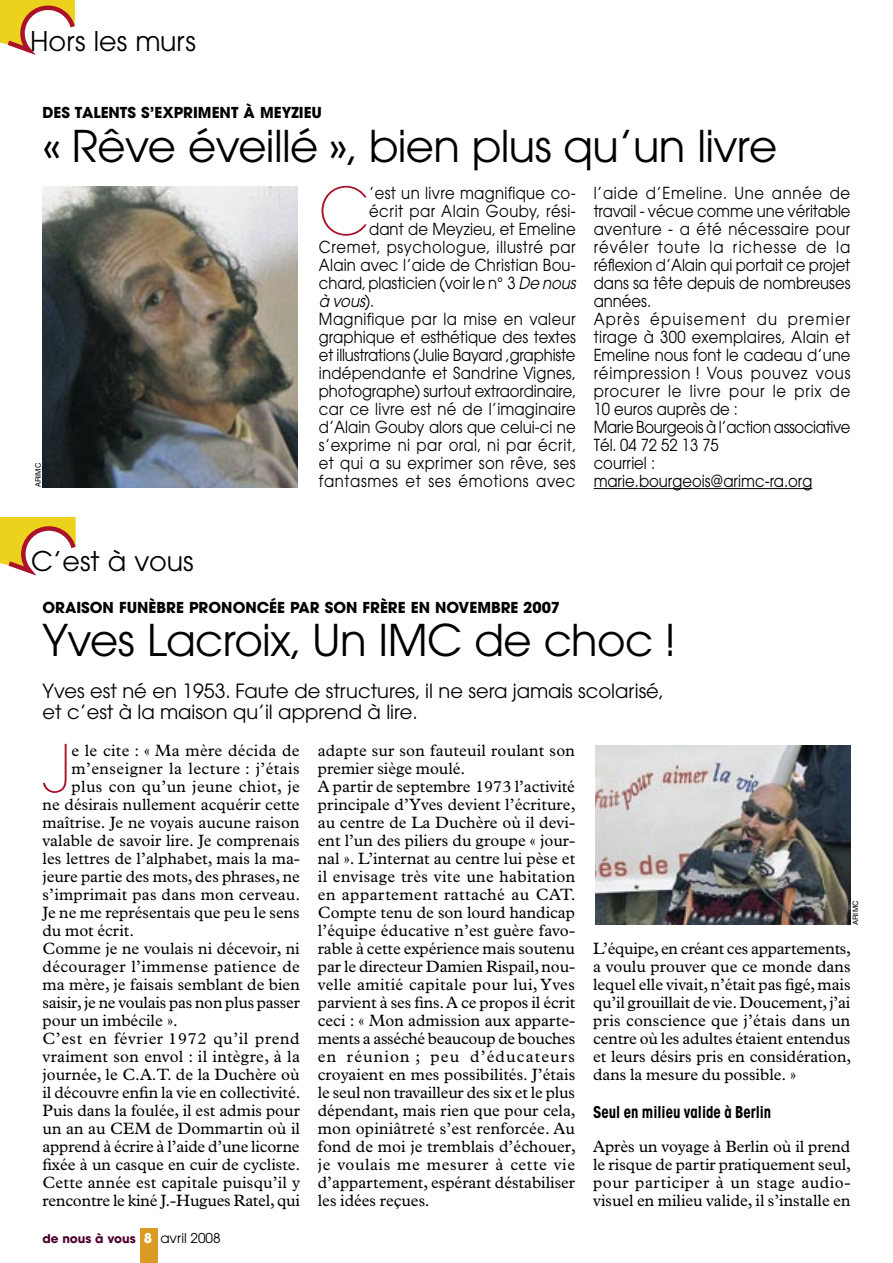
<style>
.page{position:relative;width:893px;height:1263px;background:#fff}
.page>*{position:absolute;margin:0;border:0;box-sizing:border-box;transform-origin:0 0}
.t1{font:200 65.1px "Avant Garde";color:#a9122a}
.t2{font:43.5px "Avant Garde";letter-spacing:-.015em;color:#000}
.t3{font:27px "Avant Garde";color:#000}
.t4{font:19.5px/21px "Avant Garde";color:#000}
.t5{font:16.5px/18px "Plantin";color:#000;text-align:justify}
.t6{font:16.5px/18px "Avant Garde";letter-spacing:.015em;color:#000;scale:.9 1}
.t7{font:16.5px "Avant Garde";letter-spacing:.035em;color:#000;scale:.9 1}
.t8{font:16.5px "Plantin";letter-spacing:.025em;color:#000}
.t9{font:16.5px "Plantin";letter-spacing:.02em;color:#000}
.t10{font:16.5px "Avant Garde";letter-spacing:-.01em;color:#000;scale:.9 1}
.t11{font:16.5px "Avant Garde";letter-spacing:-.005em;color:#000;scale:.9 1}
.t12{font:16.5px "Plantin";letter-spacing:.03em;color:#000}
.t13{font:16.5px "Plantin";letter-spacing:.035em;color:#000}
.t14{font:16.5px "Avant Garde";letter-spacing:.04em;color:#000;scale:.9 1}
.t15{font:700 condensed 16.5px "Avant Garde";color:#000;scale:.9 1}
.t16{font:italic 16.5px "Avant Garde";color:#000;scale:.9 1}
.t17{font:700 15px "Avant Garde";color:#000}
.t18{font:700 12px "Avant Garde";color:#4b002e}
.t19{font:7.5px "Helvetica";color:#000}
.s1{font-style:italic}
.s2{font-style:normal}
.s3{font-size:13.5px;color:#fff}
.s4{font-weight:400;font-size:13.5px;color:#000}
</style>
<div class="page">
<div style="left:140px;top:1228px;width:17px;height:35px;background:#da9a23"></div>
<svg style="left:0;top:0;width:75px;height:50px"></svg>
<hr style="left:594px;top:488px;width:218px;height:1px;background:#000">
<img style="left:43px;top:186px;width:255px;height:301px">
<img style="left:595px;top:745px;width:255px;height:180px">
<svg style="left:0;top:517px;width:76px;height:54px"></svg>
<h3 class="t3" style="left:30px;top:24px;width:167px">Hors les murs</h3>
<p class="t17" style="left:43px;top:103px;width:281px">DES TALENTS S’EXPRIMENT À MEYZIEU</p>
<h2 class="t2" style="left:43px;top:119px;width:736px">« Rêve éveillé », bien plus qu’un livre</h2>
<p class="t19" style="left:34px;top:487px;width:26px;rotate:-90deg">ARIMC</p>
<h1 class="t1" style="left:319px;top:173px;width:52px">C</h1>
<p class="t6" style="left:369px;top:184px;width:231px">’est un livre magnifique co-</p>
<p class="t7" style="left:369px;top:201px;width:231px">écrit par Alain Gouby, rési-</p>
<p class="t6" style="left:369px;top:220px;width:231px">dant de Meyzieu, et Emeline</p>
<p class="t7" style="left:319px;top:237px;width:287px">Cremet, psychologue, illustré par</p>
<p class="t6" style="left:319px;top:256px;width:287px">Alain avec l’aide de Christian Bou-</p>
<p class="t6" style="left:319px;top:274px;width:287px">chard, plasticien (voir le n° 3 <span class="s1">De nous</span></p>
<p class="t16" style="left:319px;top:291px;width:63px">à vous<span class="s2">).</span></p>
<p class="t6" style="left:319px;top:310px;width:287px">Magnifique par la mise en valeur</p>
<p class="t6" style="left:319px;top:328px;width:287px">graphique et esthétique des textes</p>
<p class="t10" style="left:319px;top:345px;width:287px">et illustrations (Julie Bayard ,graphiste</p>
<p class="t6" style="left:319px;top:364px;width:287px">indépendante et Sandrine Vignes,</p>
<p class="t11" style="left:319px;top:381px;width:288px">photographe) surtout extraordinaire,</p>
<p class="t6" style="left:319px;top:400px;width:287px">car ce livre est né de l’imaginaire</p>
<p class="t6" style="left:319px;top:418px;width:287px">d’Alain Gouby alors que celui-ci ne</p>
<p class="t6" style="left:319px;top:436px;width:288px">s’exprime ni par oral, ni par écrit,</p>
<p class="t6" style="left:319px;top:454px;width:287px">et qui a su exprimer son rêve, ses</p>
<p class="t14" style="left:319px;top:471px;width:287px">fantasmes et ses émotions avec</p>
<p class="t6" style="left:594px;top:184px;width:287px">l’aide d’Emeline. Une année de travail - vécue comme une véritable aventure - a été nécessaire pour révéler toute la richesse de la réflexion d’Alain qui portait ce projet dans sa tête depuis de nombreuses années.<br>Après épuisement du premier tirage à 300 exemplaires, Alain et<br>Emeline nous font le cadeau d’une réimpression ! Vous pouvez vous procurer le livre pour le prix de<br>10 euros auprès de :<br>Marie Bourgeois à l’action associative<br>Tél. 04 72 52 13 75<br>courriel : marie.bourgeois@arimc-ra.org</p>
<h3 class="t3" style="left:31px;top:545px;width:164px">C’est à vous</h3>
<p class="t17" style="left:43px;top:597px;width:519px">ORAISON FUNÈBRE PRONONCÉE PAR SON FRÈRE EN NOVEMBRE 2007</p>
<h2 class="t2" style="left:43px;top:614px;width:636px">Yves Lacroix, Un IMC de choc !</h2>
<p class="t4" style="left:43px;top:680px;width:623px">Yves est né en 1953. Faute de structures, il ne sera jamais scolarisé, et c’est à la maison qu’il apprend à lire.</p>
<h1 class="t1" style="left:43px;top:730px;width:30px">J</h1>
<p class="t9" style="left:71px;top:741px;width:230px">e le cite : « Ma mère décida de</p>
<p class="t12" style="left:71px;top:759px;width:230px">m’enseigner la lecture : j’étais</p>
<p class="t8" style="left:71px;top:777px;width:230px">plus con qu’un jeune chiot, je</p>
<p class="t5" style="left:43px;top:795px;width:259px">ne désirais nullement acquérir cette</p>
<p class="t5" style="left:43px;top:813px;width:259px">maîtrise. Je ne voyais aucune raison</p>
<p class="t5" style="left:43px;top:831px;width:259px">valable de savoir lire. Je comprenais</p>
<p class="t5" style="left:43px;top:849px;width:259px">les lettres de l’alphabet, mais la ma-</p>
<p class="t5" style="left:43px;top:867px;width:259px">jeure partie des mots, des phrases, ne</p>
<p class="t5" style="left:43px;top:885px;width:259px">s’imprimait pas dans mon cerveau.</p>
<p class="t5" style="left:43px;top:903px;width:259px">Je ne me représentais que peu le sens</p>
<p class="t5" style="left:43px;top:921px;width:93px">du mot écrit.</p>
<p class="t5" style="left:43px;top:939px;width:259px">Comme je ne voulais ni décevoir, ni</p>
<p class="t8" style="left:43px;top:957px;width:259px">décourager l’immense patience de</p>
<p class="t5" style="left:43px;top:975px;width:259px">ma mère, je faisais semblant de bien</p>
<p class="t5" style="left:43px;top:993px;width:259px">saisir, je ne voulais pas non plus passer</p>
<p class="t5" style="left:43px;top:1011px;width:137px">pour un imbécile ».</p>
<p class="t13" style="left:43px;top:1029px;width:259px">C’est en février 1972 qu’il prend</p>
<p class="t9" style="left:43px;top:1047px;width:259px">vraiment son envol : il intègre, à la</p>
<p class="t5" style="left:43px;top:1065px;width:259px">journée, le C.A.T. de la Duchère où</p>
<p class="t5" style="left:43px;top:1083px;width:260px">il découvre enfin la vie en collectivité.</p>
<p class="t5" style="left:43px;top:1101px;width:259px">Puis dans la foulée, il est admis pour</p>
<p class="t5" style="left:43px;top:1119px;width:259px">un an au CEM de Dommartin où il</p>
<p class="t5" style="left:43px;top:1137px;width:259px">apprend à écrire à l’aide d’une licorne</p>
<p class="t5" style="left:43px;top:1155px;width:259px">fixée à un casque en cuir de cycliste.</p>
<p class="t5" style="left:43px;top:1173px;width:259px">Cette année est capitale puisqu’il y</p>
<p class="t5" style="left:43px;top:1191px;width:259px">rencontre le kiné J.-Hugues Ratel, qui</p>
<p class="t18" style="left:43px;top:1231px;width:180px">de nous à vous <span class="s3">8</span> <span class="s4">avril 2008</span></p>
<p class="t5" style="left:318px;top:741px;width:260px;text-align:left">adapte sur son fauteuil roulant son premier siège moulé.<br>A partir de septembre 1973 l’activité principale d’Yves devient l’écriture, au centre de La Duchère où il devi&shy;ent l’un des piliers du groupe « jour&shy;nal ». L’internat au centre lui pèse et il envisage très vite une habitation en appartement rattaché au CAT.<br>Compte tenu de son lourd handicap l’équipe éducative n’est guère favo&shy;rable à cette expérience mais soutenu par le directeur Damien Rispail, nou&shy;velle amitié capitale pour lui, Yves parvient à ses fins. A ce propos il écrit ceci : « Mon admission aux apparte&shy;ments a asséché beaucoup de bouches en réunion ; peu d’éducateurs croyaient en mes possibilités. J’étais le seul non travailleur des six et le plus dépendant, mais rien que pour cela, mon opiniâtreté s’est renforcée. Au fond de moi je tremblais d’échouer, je voulais me mesurer à cette vie d’appartement, espérant déstabiliser les idées reçues.</p>
<p class="t19" style="left:851px;top:925px;width:26px;rotate:-90deg">ARIMC</p>
<p class="t5" style="left:593px;top:939px;width:260px">L’équipe, en créant ces appartements, a voulu prouver que ce monde dans lequel elle vivait, n’était pas figé, mais qu’il grouillait de vie. Doucement, j’ai pris conscience que j’étais dans un centre où les adultes étaient entendus et leurs désirs pris en considération, dans la mesure du possible. »</p>
<p class="t15" style="left:593px;top:1101px;width:200px">Seul en milieu valide à Berlin</p>
<p class="t5" style="left:593px;top:1137px;width:259px">Après un voyage à Berlin où il prend le risque de partir pratiquement seul, pour participer à un stage audio&shy;visuel en milieu valide, il s’installe en</p>
</div>
